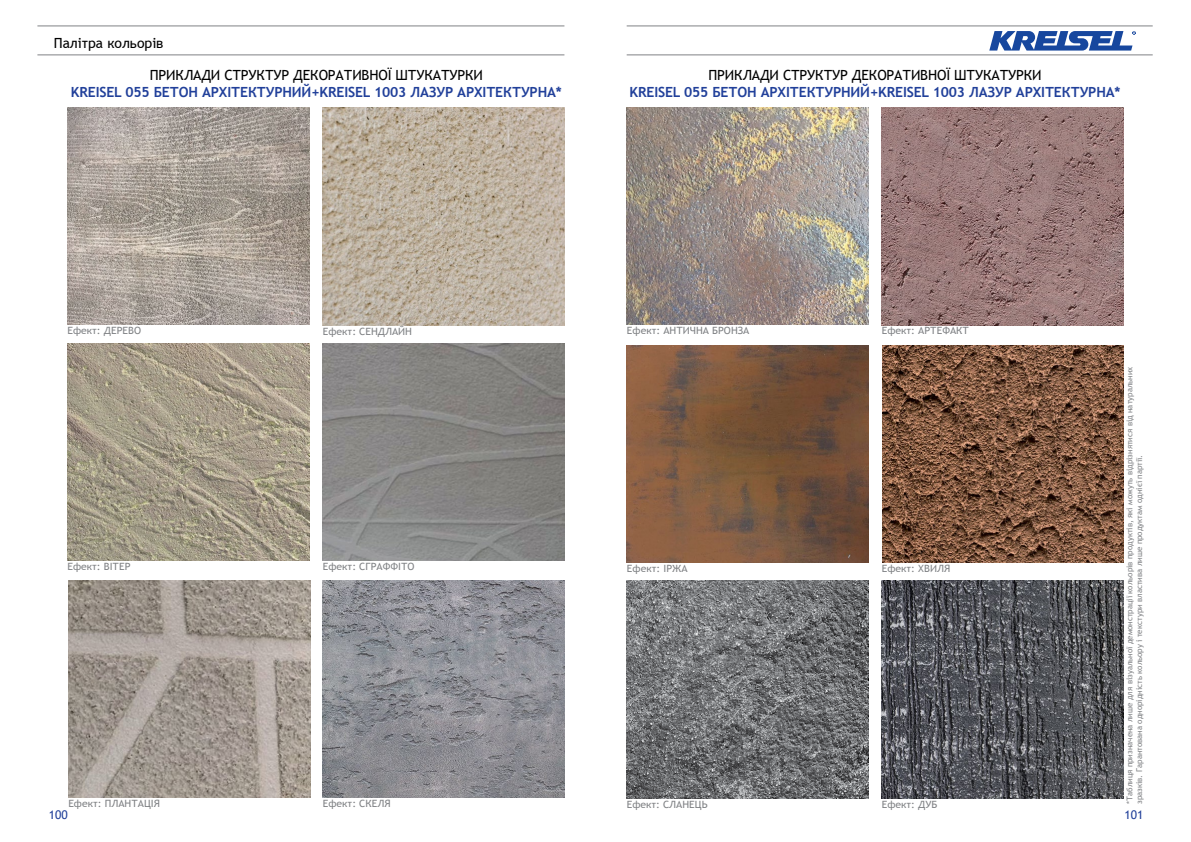
<style>
.page{position:relative;width:1191px;height:842px;background:#fff}
.page>*{position:absolute;margin:0;border:0;box-sizing:border-box;transform-origin:0 0}
.t1{font:700 14px "Trebuchet MS";letter-spacing:-.01em;color:#21409a}
.t2{font:14px "Trebuchet MS";letter-spacing:-.01em;color:#000}
.t3{font:12px "Trebuchet MS";color:#21409a}
.t4{font:10px "Trebuchet MS";color:#808285;scale:1.04 1}
.t5{font:8px/9.6px "Trebuchet MS";color:#808285}
</style>
<div class="page">
<hr style="left:37px;top:55px;width:527px;height:1px;background:#808285">
<hr style="left:37px;top:26px;width:527px;height:1px;background:#808285">
<hr style="left:626px;top:55px;width:526px;height:1px;background:#808285">
<hr style="left:626px;top:26px;width:526px;height:1px;background:#808285">
<svg style="left:989px;top:31px;width:146px;height:20px"></svg>
<img style="left:323px;top:108px;width:241px;height:217px">
<svg style="left:323px;top:580px;width:241px;height:218px;background:#8c8d93"></svg>
<img style="left:68px;top:580px;width:242px;height:217px">
<img style="left:881px;top:108px;width:242px;height:217px">
<img style="left:323px;top:343px;width:241px;height:217px">
<img style="left:67px;top:108px;width:242px;height:217px">
<img style="left:67px;top:343px;width:242px;height:217px">
<img style="left:627px;top:345px;width:241px;height:217px">
<img style="left:882px;top:345px;width:241px;height:217px">
<img style="left:881px;top:581px;width:242px;height:217px">
<img style="left:626px;top:581px;width:242px;height:217px">
<img style="left:627px;top:108px;width:241px;height:217px">
<h1 class="t2" style="left:54px;top:34px;width:111px">Палітра кольорів</h1>
<h1 class="t2" style="left:150px;top:67px;width:335px">ПРИКЛАДИ СТРУКТУР ДЕКОРАТИВНОЇ ШТУКАТУРКИ</h1>
<h1 class="t1" style="left:71px;top:84px;width:492px">KREISEL 055 БЕТОН АРХІТЕКТУРНИЙ+KREISEL 1003 ЛАЗУР АРХІТЕКТУРНА*</h1>
<h1 class="t2" style="left:708px;top:67px;width:335px">ПРИКЛАДИ СТРУКТУР ДЕКОРАТИВНОЇ ШТУКАТУРКИ</h1>
<h1 class="t1" style="left:629px;top:84px;width:492px">KREISEL 055 БЕТОН АРХІТЕКТУРНИЙ+KREISEL 1003 ЛАЗУР АРХІТЕКТУРНА*</h1>
<p class="t4" style="left:67px;top:324px;width:72px">Ефект: ДЕРЕВО</p>
<p class="t4" style="left:323px;top:325px;width:87px">Ефект: СЕНДЛАЙН</p>
<p class="t4" style="left:627px;top:324px;width:119px">Ефект: АНТИЧНА БРОНЗА</p>
<p class="t4" style="left:881px;top:324px;width:85px">Ефект: АРТЕФАКТ</p>
<p class="t5" style="left:1124px;top:804px;width:439px;rotate:-90deg">*Таблиця призначена лише для візуальної демонстрації кольорів продуктів, які можуть відрізнятися від натуральних зразків. Гарантована однорідність кольору і текстури властива лише продуктам однієї партії.</p>
<p class="t4" style="left:67px;top:560px;width:62px">Ефект: ВІТЕР</p>
<p class="t4" style="left:627px;top:562px;width:60px">Ефект: ІРЖА</p>
<p class="t4" style="left:323px;top:560px;width:90px">Ефект: СГРАФФІТО</p>
<p class="t4" style="left:881px;top:562px;width:67px">Ефект: ХВИЛЯ</p>
<p class="t4" style="left:68px;top:797px;width:90px">Ефект: ПЛАНТАЦІЯ</p>
<p class="t4" style="left:323px;top:797px;width:67px">Ефект: СКЕЛЯ</p>
<p class="t4" style="left:626px;top:798px;width:79px">Ефект: СЛАНЕЦЬ</p>
<p class="t4" style="left:881px;top:798px;width:55px">Ефект: ДУБ</p>
<h2 class="t3" style="left:49px;top:807px;width:20px">100</h2>
<h2 class="t3" style="left:1124px;top:807px;width:20px">101</h2>
</div>
